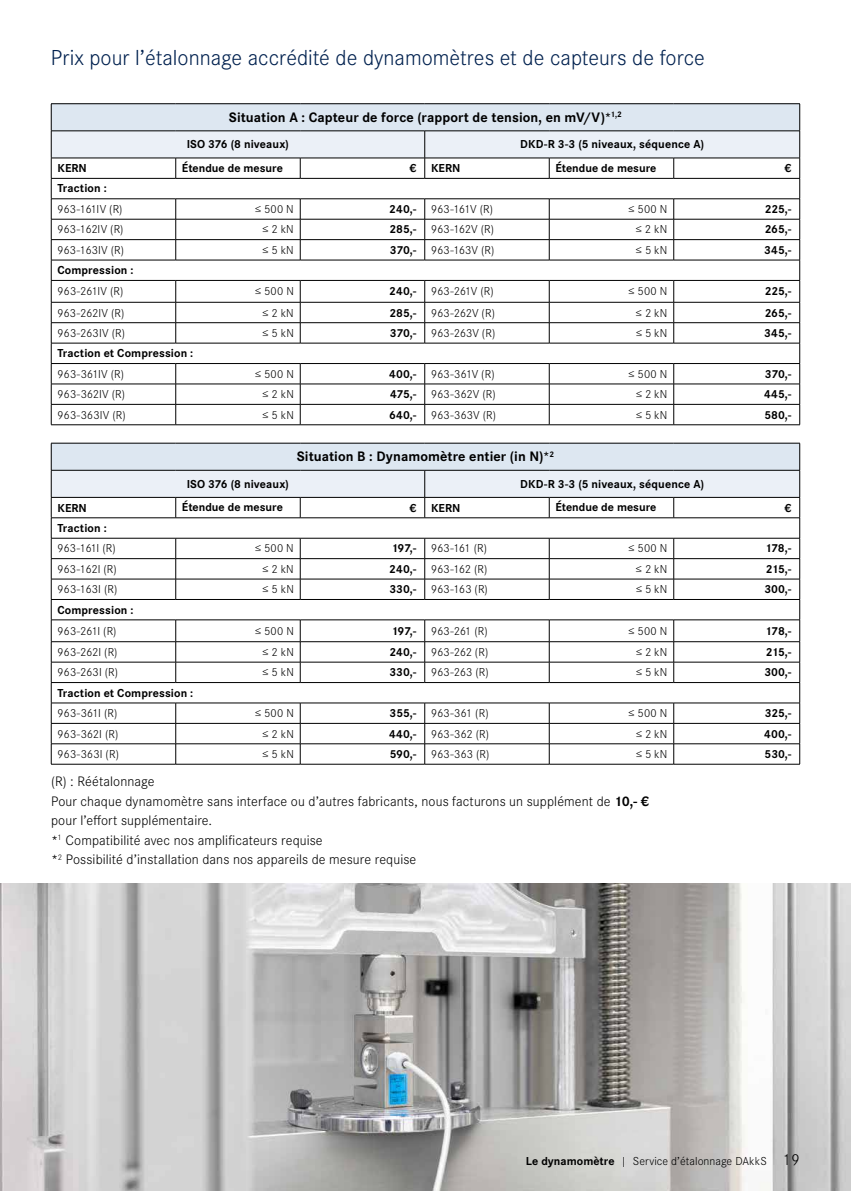
<style>
.page{position:relative;width:851px;height:1191px;background:#fff}
.page>*{position:absolute;margin:0;border:0;box-sizing:border-box;transform-origin:0 0}
.t1{font:300 22.5px "Corporate S Pro";color:#00214f}
.t2{font:300 16.5px "Corporate S Pro";color:#000}
.t3{font:300 14.25px/19.5px "Corporate S Pro";letter-spacing:.005em;color:#000}
.t4{font:700 14.25px "Corporate S Pro";letter-spacing:.005em;color:#000}
.t5{font:300 12px "Corporate S Pro";letter-spacing:.005em;color:#000}
.t6{font:700 12px "Corporate S Pro";letter-spacing:.005em;color:#000}
.t7{font:300 12px "Corporate S Pro";letter-spacing:-.035em;color:#000}
.t8{font:300 12px "Corporate S Pro";letter-spacing:-.025em;color:#000}
.s1{font-weight:700}
</style>
<div class="page">
<img style="left:0;top:884px;width:850px;height:307px">
<hr style="left:51px;top:424px;width:125px;height:1px;background:#000">
<hr style="left:424px;top:424px;width:125px;height:1px;background:#000">
<hr style="left:549px;top:424px;width:124px;height:1px;background:#000">
<hr style="left:673px;top:424px;width:126px;height:1px;background:#000">
<hr style="left:51px;top:103px;width:125px;height:1px;background:#000">
<hr style="left:176px;top:103px;width:124px;height:1px;background:#000">
<hr style="left:300px;top:103px;width:124px;height:1px;background:#000">
<hr style="left:424px;top:103px;width:125px;height:1px;background:#000">
<hr style="left:549px;top:103px;width:124px;height:1px;background:#000">
<hr style="left:673px;top:103px;width:126px;height:1px;background:#000">
<svg style="left:51px;top:104px;width:749px;height:320px"></svg>
<hr style="left:176px;top:424px;width:124px;height:1px;background:#000">
<hr style="left:300px;top:424px;width:124px;height:1px;background:#000">
<hr style="left:51px;top:764px;width:125px;height:1px;background:#000">
<hr style="left:424px;top:764px;width:125px;height:1px;background:#000">
<hr style="left:549px;top:764px;width:124px;height:1px;background:#000">
<hr style="left:673px;top:764px;width:126px;height:1px;background:#000">
<svg style="left:51px;top:443px;width:749px;height:321px"></svg>
<hr style="left:176px;top:764px;width:124px;height:1px;background:#000">
<hr style="left:300px;top:764px;width:124px;height:1px;background:#000">
<h1 class="t1" style="left:51px;top:41px;width:655px">Prix pour l’étalonnage accrédité de dynamomètres et de capteurs de force</h1>
<p class="t4" style="left:229px;top:106px;width:394px">Situation A : Capteur de force (rapport de tension, en mV/V)*<sup>1,2</sup></p>
<p class="t6" style="left:187px;top:135px;width:104px">ISO 376 (8 niveaux)</p>
<p class="t6" style="left:520px;top:135px;width:185px">DKD-R 3-3 (5 niveaux, séquence A)</p>
<p class="t6" style="left:182px;top:158px;width:102px">Étendue de mesure</p>
<p class="t6" style="left:555px;top:158px;width:102px">Étendue de mesure</p>
<p class="t6" style="left:58px;top:159px;width:31px">KERN</p>
<p class="t6" style="left:409px;top:159px;width:52px">€ KERN</p>
<p class="t6" style="left:784px;top:159px;width:8px">€</p>
<p class="t7" style="left:58px;top:201px;width:66px">963-161IV (R)</p>
<p class="t5" style="left:255px;top:201px;width:40px">≤ 500 N</p>
<p class="t5" style="left:389px;top:201px;width:105px"><span class="s1">240,-</span> 963-161V (R)</p>
<p class="t5" style="left:628px;top:201px;width:40px">≤ 500 N</p>
<p class="t6" style="left:764px;top:199px;width:28px">225,-</p>
<p class="t5" style="left:58px;top:221px;width:67px">963-162IV (R)</p>
<p class="t5" style="left:262px;top:221px;width:33px">≤ 2 kN</p>
<p class="t5" style="left:389px;top:221px;width:106px"><span class="s1">285,-</span> 963-162V (R)</p>
<p class="t5" style="left:636px;top:221px;width:33px">≤ 2 kN</p>
<p class="t6" style="left:764px;top:220px;width:28px">265,-</p>
<p class="t5" style="left:58px;top:241px;width:68px">963-163IV (R)</p>
<p class="t5" style="left:262px;top:241px;width:33px">≤ 5 kN</p>
<p class="t5" style="left:390px;top:241px;width:106px"><span class="s1">370,-</span> 963-163V (R)</p>
<p class="t5" style="left:636px;top:241px;width:33px">≤ 5 kN</p>
<p class="t6" style="left:764px;top:240px;width:28px">345,-</p>
<p class="t8" style="left:58px;top:283px;width:67px">963-261IV (R)</p>
<p class="t5" style="left:255px;top:283px;width:40px">≤ 500 N</p>
<p class="t5" style="left:389px;top:283px;width:106px"><span class="s1">240,-</span> 963-261V (R)</p>
<p class="t5" style="left:628px;top:283px;width:40px">≤ 500 N</p>
<p class="t6" style="left:764px;top:282px;width:28px">225,-</p>
<p class="t5" style="left:58px;top:304px;width:68px">963-262IV (R)</p>
<p class="t5" style="left:262px;top:304px;width:33px">≤ 2 kN</p>
<p class="t5" style="left:389px;top:304px;width:107px"><span class="s1">285,-</span> 963-262V (R)</p>
<p class="t5" style="left:636px;top:304px;width:33px">≤ 2 kN</p>
<p class="t6" style="left:764px;top:303px;width:28px">265,-</p>
<p class="t5" style="left:58px;top:324px;width:69px">963-263IV (R)</p>
<p class="t5" style="left:262px;top:324px;width:33px">≤ 5 kN</p>
<p class="t5" style="left:390px;top:324px;width:107px"><span class="s1">370,-</span> 963-263V (R)</p>
<p class="t5" style="left:636px;top:324px;width:33px">≤ 5 kN</p>
<p class="t6" style="left:764px;top:323px;width:28px">345,-</p>
<p class="t5" style="left:58px;top:365px;width:68px">963-361IV (R)</p>
<p class="t5" style="left:255px;top:365px;width:40px">≤ 500 N</p>
<p class="t5" style="left:389px;top:365px;width:107px"><span class="s1">400,-</span> 963-361V (R)</p>
<p class="t5" style="left:628px;top:365px;width:40px">≤ 500 N</p>
<p class="t6" style="left:764px;top:364px;width:28px">370,-</p>
<p class="t5" style="left:58px;top:386px;width:69px">963-362IV (R)</p>
<p class="t5" style="left:262px;top:386px;width:33px">≤ 2 kN</p>
<p class="t5" style="left:390px;top:386px;width:107px"><span class="s1">475,-</span> 963-362V (R)</p>
<p class="t5" style="left:636px;top:386px;width:33px">≤ 2 kN</p>
<p class="t6" style="left:764px;top:385px;width:29px">445,-</p>
<p class="t5" style="left:58px;top:406px;width:70px">963-363IV (R)</p>
<p class="t5" style="left:262px;top:406px;width:33px">≤ 5 kN</p>
<p class="t5" style="left:389px;top:406px;width:108px"><span class="s1">640,-</span> 963-363V (R)</p>
<p class="t5" style="left:636px;top:406px;width:33px">≤ 5 kN</p>
<p class="t6" style="left:764px;top:405px;width:28px">580,-</p>
<p class="t6" style="left:57px;top:179px;width:51px">Traction :</p>
<p class="t6" style="left:57px;top:261px;width:78px">Compression :</p>
<p class="t6" style="left:57px;top:344px;width:137px">Traction et Compression :</p>
<p class="t4" style="left:297px;top:445px;width:259px">Situation B : Dynamomètre entier (in N)*<sup>2</sup></p>
<p class="t6" style="left:187px;top:474px;width:104px">ISO 376 (8 niveaux)</p>
<p class="t6" style="left:520px;top:474px;width:185px">DKD-R 3-3 (5 niveaux, séquence A)</p>
<p class="t6" style="left:182px;top:498px;width:102px">Étendue de mesure</p>
<p class="t6" style="left:555px;top:498px;width:102px">Étendue de mesure</p>
<p class="t6" style="left:58px;top:498px;width:31px">KERN</p>
<p class="t6" style="left:409px;top:498px;width:52px">€ KERN</p>
<p class="t6" style="left:784px;top:498px;width:8px">€</p>
<p class="t5" style="left:58px;top:540px;width:60px">963-161I (R)</p>
<p class="t5" style="left:255px;top:540px;width:40px">≤ 500 N</p>
<p class="t5" style="left:391px;top:540px;width:97px"><span class="s1">197,-</span> 963-161 (R)</p>
<p class="t5" style="left:628px;top:540px;width:40px">≤ 500 N</p>
<p class="t6" style="left:765px;top:539px;width:28px">178,-</p>
<p class="t5" style="left:58px;top:560px;width:61px">963-162I (R)</p>
<p class="t5" style="left:262px;top:560px;width:33px">≤ 2 kN</p>
<p class="t5" style="left:389px;top:560px;width:100px"><span class="s1">240,-</span> 963-162 (R)</p>
<p class="t5" style="left:636px;top:560px;width:33px">≤ 2 kN</p>
<p class="t6" style="left:765px;top:559px;width:27px">215,-</p>
<p class="t5" style="left:58px;top:581px;width:61px">963-163I (R)</p>
<p class="t5" style="left:262px;top:581px;width:33px">≤ 5 kN</p>
<p class="t5" style="left:389px;top:581px;width:100px"><span class="s1">330,-</span> 963-163 (R)</p>
<p class="t5" style="left:636px;top:581px;width:33px">≤ 5 kN</p>
<p class="t6" style="left:764px;top:580px;width:28px">300,-</p>
<p class="t5" style="left:58px;top:622px;width:60px">963-261I (R)</p>
<p class="t5" style="left:255px;top:622px;width:40px">≤ 500 N</p>
<p class="t5" style="left:391px;top:622px;width:98px"><span class="s1">197,-</span> 963-261 (R)</p>
<p class="t5" style="left:628px;top:622px;width:40px">≤ 500 N</p>
<p class="t6" style="left:765px;top:621px;width:28px">178,-</p>
<p class="t5" style="left:58px;top:643px;width:61px">963-262I (R)</p>
<p class="t5" style="left:262px;top:643px;width:33px">≤ 2 kN</p>
<p class="t5" style="left:389px;top:643px;width:100px"><span class="s1">240,-</span> 963-262 (R)</p>
<p class="t5" style="left:636px;top:643px;width:33px">≤ 2 kN</p>
<p class="t6" style="left:765px;top:642px;width:27px">215,-</p>
<p class="t5" style="left:58px;top:664px;width:62px">963-263I (R)</p>
<p class="t5" style="left:262px;top:664px;width:33px">≤ 5 kN</p>
<p class="t5" style="left:389px;top:664px;width:101px"><span class="s1">330,-</span> 963-263 (R)</p>
<p class="t5" style="left:636px;top:664px;width:33px">≤ 5 kN</p>
<p class="t6" style="left:764px;top:663px;width:28px">300,-</p>
<p class="t5" style="left:58px;top:705px;width:61px">963-361I (R)</p>
<p class="t5" style="left:255px;top:705px;width:40px">≤ 500 N</p>
<p class="t5" style="left:389px;top:705px;width:100px"><span class="s1">355,-</span> 963-361 (R)</p>
<p class="t5" style="left:628px;top:705px;width:40px">≤ 500 N</p>
<p class="t6" style="left:764px;top:704px;width:28px">325,-</p>
<p class="t5" style="left:58px;top:725px;width:62px">963-362I (R)</p>
<p class="t5" style="left:262px;top:725px;width:33px">≤ 2 kN</p>
<p class="t5" style="left:389px;top:725px;width:101px"><span class="s1">440,-</span> 963-362 (R)</p>
<p class="t5" style="left:636px;top:725px;width:33px">≤ 2 kN</p>
<p class="t6" style="left:764px;top:724px;width:29px">400,-</p>
<p class="t5" style="left:58px;top:745px;width:63px">963-363I (R)</p>
<p class="t5" style="left:262px;top:745px;width:33px">≤ 5 kN</p>
<p class="t5" style="left:389px;top:745px;width:101px"><span class="s1">590,-</span> 963-363 (R)</p>
<p class="t5" style="left:636px;top:745px;width:33px">≤ 5 kN</p>
<p class="t6" style="left:764px;top:744px;width:28px">530,-</p>
<p class="t6" style="left:57px;top:518px;width:51px">Traction :</p>
<p class="t6" style="left:57px;top:600px;width:78px">Compression :</p>
<p class="t6" style="left:57px;top:683px;width:137px">Traction et Compression :</p>
<p class="t3" style="left:51px;top:771px;width:599px">(R) : Réétalonnage<br>Pour chaque dynamomètre sans interface ou d’autres fabricants, nous facturons un supplément de <span class="s1">10,- € </span>pour l’effort supplémentaire.<br>*<sup>1</sup> Compatibilité avec nos amplificateurs requise<br>*<sup>2</sup> Possibilité d’installation dans nos appareils de mesure requise</p>
<p class="t5" style="left:526px;top:1152px;width:242px"><span class="s1">Le dynamomètre</span> | Service d’étalonnage DAkkS</p>
<h2 class="t2" style="left:782px;top:1148px;width:19px">19</h2>
</div>
